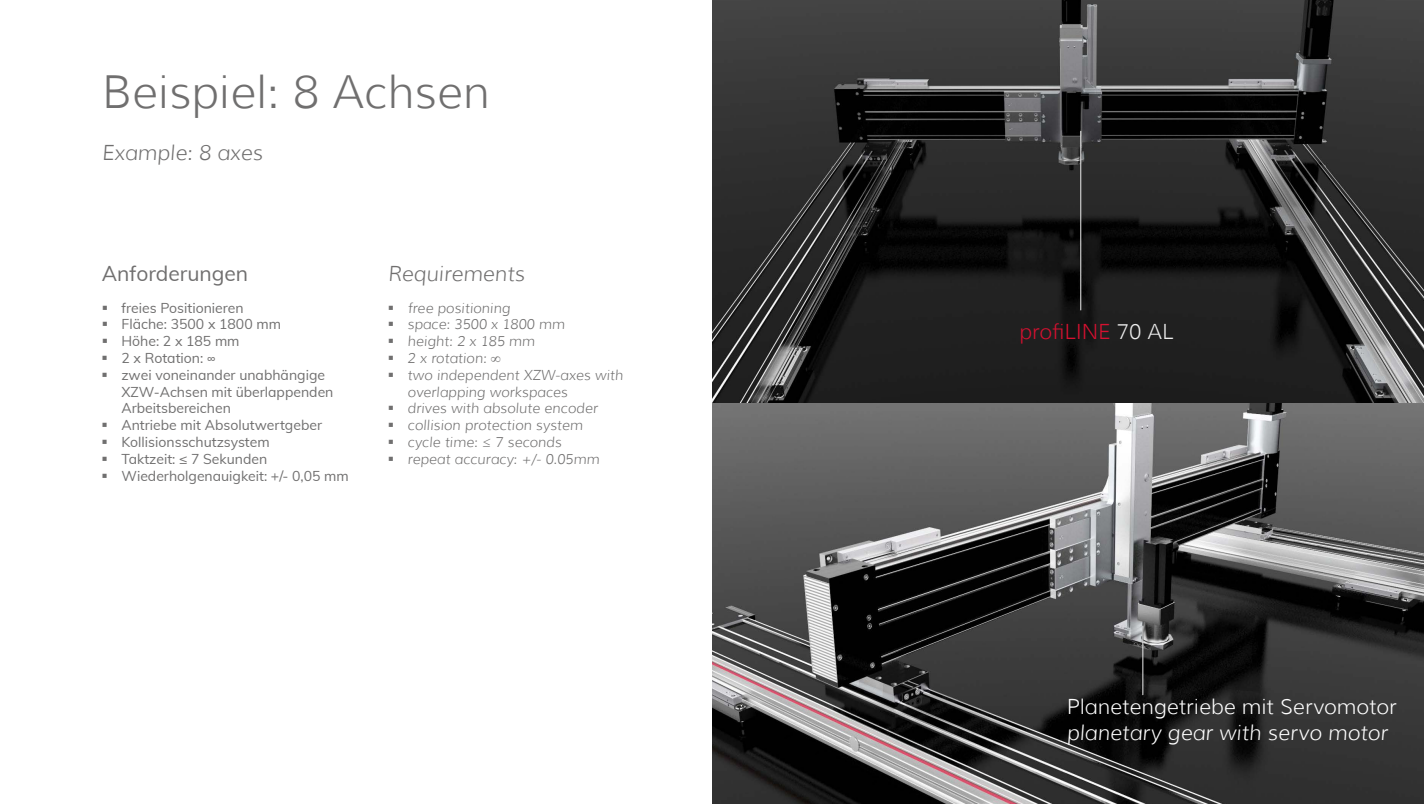
<style>
.page{position:relative;width:1424px;height:804px;background:#fff}
.page>*{position:absolute;margin:0;border:0;box-sizing:border-box;transform-origin:0 0}
.t1{font:300 45.5px "Muli";color:#706f6f}
.t2{font:300 21px "Muli";color:#fff}
.t3{font:italic 300 21px "Muli";color:#fff}
.t4{font:italic 300 21px "Muli";color:#706f6f}
.t5{font:21px "Muli";color:#706f6f}
.t6{font:300 21px "Muli";color:#d51130}
.t7{font:14px/16.8px "Muli";color:#706f6f}
.t8{font:italic 300 14px/16.8px "Muli";color:#706f6f}
.s1{color:#ededed}
</style>
<div class="page">
<img style="left:712px;top:402px;width:712px;height:402px">
<img style="left:712px;top:0;width:712px;height:402px">
<hr style="left:1142px;top:625px;width:1px;height:70px;background:#ededed">
<hr style="left:1080px;top:131px;width:1px;height:179px;background:#ededed">
<h1 class="t1" style="left:102px;top:64px;width:390px">Beispiel: 8 Achsen</h1>
<h2 class="t4" style="left:102px;top:140px;width:162px">Example: 8 axes</h2>
<h2 class="t5" style="left:102px;top:258px;width:148px">Anforderungen</h2>
<p class="t7" style="left:121px;top:298px;width:229px">freies Positionieren<br>Fläche: 3500 x 1800 mm<br>Höhe: 2 x 185 mm<br>2 x Rotation: ∞<br>zwei voneinander unabhängige<br>XZW-Achsen mit überlappenden<br>Arbeitsbereichen<br>Antriebe mit Absolutwertgeber<br>Kollisionsschutzsystem<br>Taktzeit: ≤ 7 Sekunden<br>Wiederholgenauigkeit: +/- 0,05 mm</p>
<h2 class="t4" style="left:388px;top:260px;width:139px">Requirements</h2>
<p class="t8" style="left:407px;top:299px;width:217px">free positioning<br>space: 3500 x 1800 mm<br>height: 2 x 185 mm<br>2 x rotation: ∞<br>two independent XZW-axes with overlapping workspaces<br>drives with absolute encoder collision protection system<br>cycle time: ≤ 7 seconds<br>repeat accuracy: +/- 0.05mm</p>
<h2 class="t6" style="left:1019px;top:319px;width:156px">profiLINE <span class="s1">70 AL</span></h2>
<h2 class="t2" style="left:1067px;top:694px;width:331px">Planetengetriebe mit Servomotor</h2>
<h2 class="t3" style="left:1067px;top:719px;width:322px">planetary gear with servo motor</h2>
</div>
